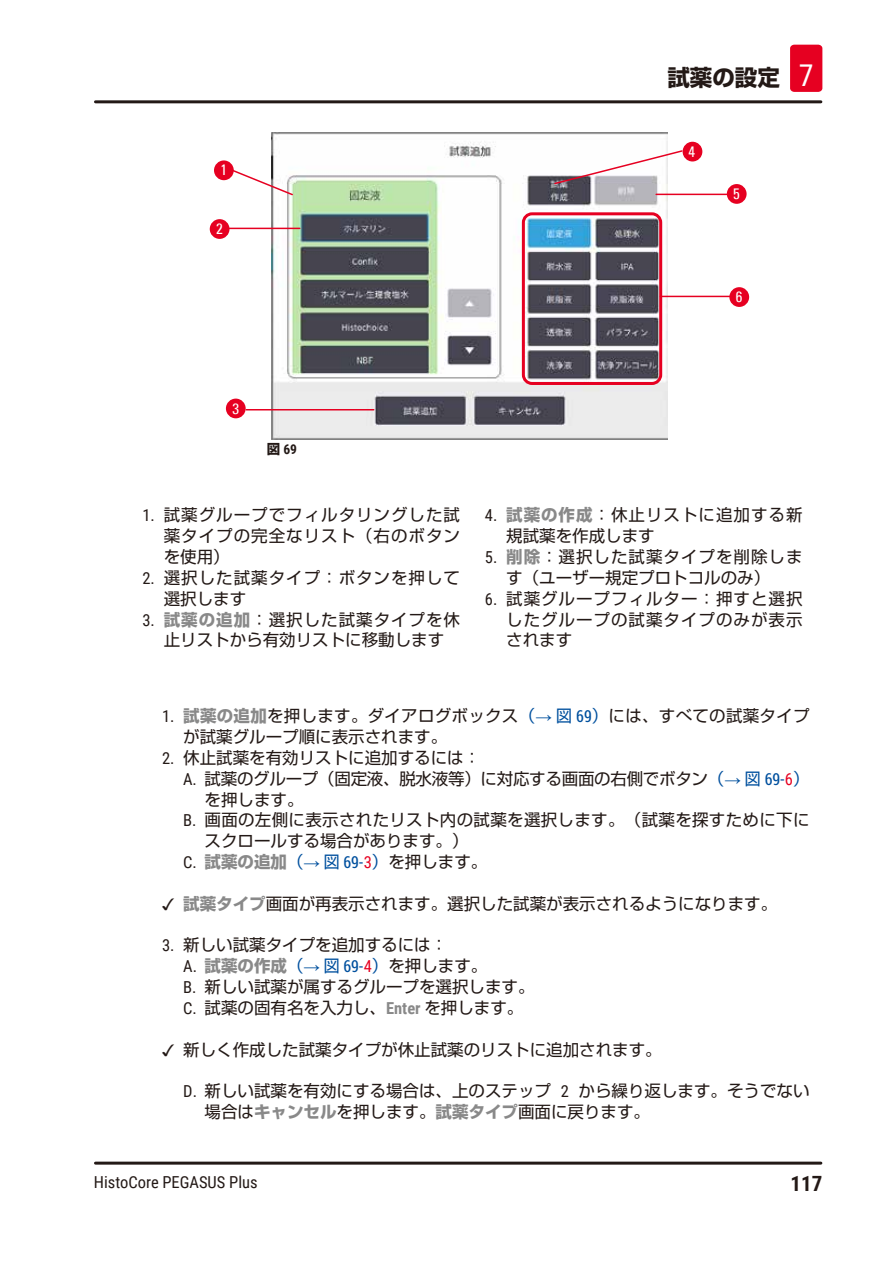
<style>
.page{position:relative;width:893px;height:1263px;background:#fff}
.page>*{position:absolute;margin:0;border:0;box-sizing:border-box;transform-origin:0 0}
.t1{font:700 22.5px "Shin Go Pro";color:#231916}
.t2{font:700 21px "Roboto Condensed";color:#231916}
.t3{font:16.5px/20.9px "Shin Go Pro";color:#231916}
.t4{font:16.5px/20.9px "Shin Go Pro";letter-spacing:.06em;color:#231916}
.t5{font:16.5px/20.9px "Shin Go Pro";letter-spacing:.02em;color:#231916}
.t6{font:16.5px "Roboto Condensed";color:#231916}
.t7{font:condensed 15px "Univers";color:#fff}
.t8{font:700 13.5px "Roboto Condensed";color:#231916}
.s1{font-family:"Roboto Condensed";font-weight:400;font-size:30px;color:#fff}
.s2{font-family:"Shin Go Pro"}
.s3{font-family:"Roboto Condensed"}
.s4{font-weight:700;color:#898989}
.s5{color:#00509e}
.s6{font-family:"Arial";color:#00509e}
.s7{font-family:"Roboto Condensed";color:#00509e}
.s8{font-family:"Roboto Condensed";color:#e60021}
.s9{font-family:"Roboto Condensed";font-weight:700;color:#898989}
</style>
<div class="page">
<hr style="left:95px;top:100px;width:726px;height:3px;background:#231916">
<hr style="left:95px;top:1161px;width:726px;height:3px;background:#231916">
<div style="left:790px;top:45px;width:32px;height:47px;background:#e60021;border-radius:4px"></div>
<img style="left:272px;top:132px;width:395px;height:307px">
<hr style="left:229px;top:228px;width:71px;height:1px;background:#e60021">
<svg style="left:229px;top:168px;width:65px;height:29px"></svg>
<svg style="left:553px;top:149px;width:131px;height:36px"></svg>
<hr style="left:656px;top:194px;width:71px;height:1px;background:#e60021">
<div style="left:522px;top:212px;width:140px;height:173px;border:3px solid #e60021;border-radius:9px"></div>
<hr style="left:660px;top:296px;width:71px;height:1px;background:#e60021">
<hr style="left:246px;top:409px;width:128px;height:1px;background:#e60021">
<div style="left:214px;top:160px;width:20px;height:20px;background:#e60021;border-radius:50%"></div>
<div style="left:210px;top:219px;width:19px;height:20px;background:#e60021;border-radius:50%"></div>
<div style="left:226px;top:399px;width:20px;height:19px;background:#e60021;border-radius:50%"></div>
<div style="left:683px;top:142px;width:19px;height:19px;background:#e60021;border-radius:50%"></div>
<div style="left:727px;top:184px;width:20px;height:20px;background:#e60021;border-radius:50%"></div>
<div style="left:729px;top:287px;width:20px;height:20px;background:#e60021;border-radius:50%"></div>
<h1 class="t1" style="left:667px;top:60px;width:148px">試薬の設定 <span class="s1">7</span></h1>
<p class="t7" style="left:220px;top:161px;width:8px">1</p>
<p class="t7" style="left:216px;top:219px;width:8px">2</p>
<p class="t7" style="left:689px;top:142px;width:8px">4</p>
<p class="t7" style="left:733px;top:184px;width:8px">5</p>
<p class="t7" style="left:736px;top:287px;width:8px">6</p>
<p class="t7" style="left:233px;top:399px;width:8px">3</p>
<p class="t8" style="left:267px;top:440px;width:32px"><span class="s2">図</span> 69</p>
<p class="t3" style="left:164px;top:503px;width:298px;text-align:justify;text-indent:-21px"><span class="s3">1.</span> 試薬グループでフィルタリングした試薬タイプの完全なリスト（右のボタンを使用）</p>
<p class="t4" style="left:164px;top:565px;width:298px;text-indent:-21px"><span class="s3">2.</span> 選択した試薬タイプ：ボタンを押して選択します</p>
<p class="t3" style="left:142px;top:607px;width:319px;text-align:center"><span class="s3">3.</span> <span class="s4">試薬の追加</span>：選択した試薬タイプを休止リストから有効リストに移動します</p>
<p class="t4" style="left:506px;top:503px;width:298px;text-indent:-21px"><span class="s3">4.</span> <span class="s4">試薬の作成</span>：休止リストに追加する新規試薬を作成します</p>
<p class="t4" style="left:506px;top:544px;width:298px;text-indent:-21px"><span class="s3">5.</span> <span class="s4">削除</span>：選択した試薬タイプを削除します（ユーザー規定プロトコルのみ）</p>
<p class="t3" style="left:506px;top:586px;width:298px;text-align:justify;text-indent:-21px"><span class="s3">6.</span> 試薬グループフィルター：押すと選択したグループの試薬タイプのみが表示されます</p>
<p class="t3" style="left:183px;top:703px;width:628px;text-indent:-21px"><span class="s3">1.</span> <span class="s4">試薬の追加</span>を押します。ダイアログボックス<span class="s5">（</span><span class="s6">→</span> <span class="s5">図</span> <span class="s7">69</span><span class="s5">）</span>には、すべての試薬タイプが試薬グループ順に表示されます。</p>
<p class="t3" style="left:162px;top:745px;width:320px"><span class="s3">2.</span> 休止試薬を有効リストに追加するには：</p>
<p class="t3" style="left:205px;top:766px;width:607px;text-indent:-21px"><span class="s3">A.</span> 試薬のグループ（固定液、脱水液等）に対応する画面の右側でボタン<span class="s5">（</span><span class="s6">→</span> <span class="s5">図</span> <span class="s7">69-</span><span class="s8">6</span><span class="s5">）</span>を押します。</p>
<p class="t5" style="left:205px;top:808px;width:606px;text-indent:-21px"><span class="s3">B.</span> 画面の左側に表示されたリスト内の試薬を選択します。（試薬を探すために下にスクロールする場合があります。）</p>
<p class="t3" style="left:183px;top:849px;width:306px"><span class="s3">C.</span> <span class="s4">試薬の追加</span><span class="s5">（</span><span class="s6">→</span> <span class="s5">図</span> <span class="s7">69-</span><span class="s8">3</span><span class="s5">）</span>を押します。</p>
<p class="t3" style="left:183px;top:891px;width:595px"><span class="s4">試薬タイプ</span>画面が再表示されます。選択した試薬が表示されるようになります。</p>
<p class="t3" style="left:162px;top:933px;width:287px"><span class="s3">3.</span> 新しい試薬タイプを追加するには：</p>
<p class="t3" style="left:183px;top:954px;width:306px"><span class="s3">A.</span> <span class="s4">試薬の作成</span><span class="s5">（</span><span class="s6">→</span> <span class="s5">図</span> <span class="s7">69-</span><span class="s8">4</span><span class="s5">）</span>を押します。</p>
<p class="t3" style="left:183px;top:974px;width:353px"><span class="s3">B.</span> 新しい試薬が属するグループを選択します。</p>
<p class="t3" style="left:183px;top:995px;width:342px"><span class="s3">C.</span> 試薬の固有名を入力し、<span class="s9">Enter</span> を押します。</p>
<p class="t3" style="left:183px;top:1037px;width:480px">新しく作成した試薬タイプが休止試薬のリストに追加されます。</p>
<p class="t3" style="left:205px;top:1079px;width:607px;text-indent:-21px"><span class="s3">D.</span> 新しい試薬を有効にする場合は、上のステップ <span class="s3">2</span> から繰り返します。そうでない場合は<span class="s4">キャンセル</span>を押します。<span class="s4">試薬タイプ</span>画面に戻ります。</p>
<p class="t6" style="left:94px;top:1170px;width:165px">HistoCore PEGASUS Plus</p>
<p class="t2" style="left:790px;top:1169px;width:33px">117</p>
</div>
